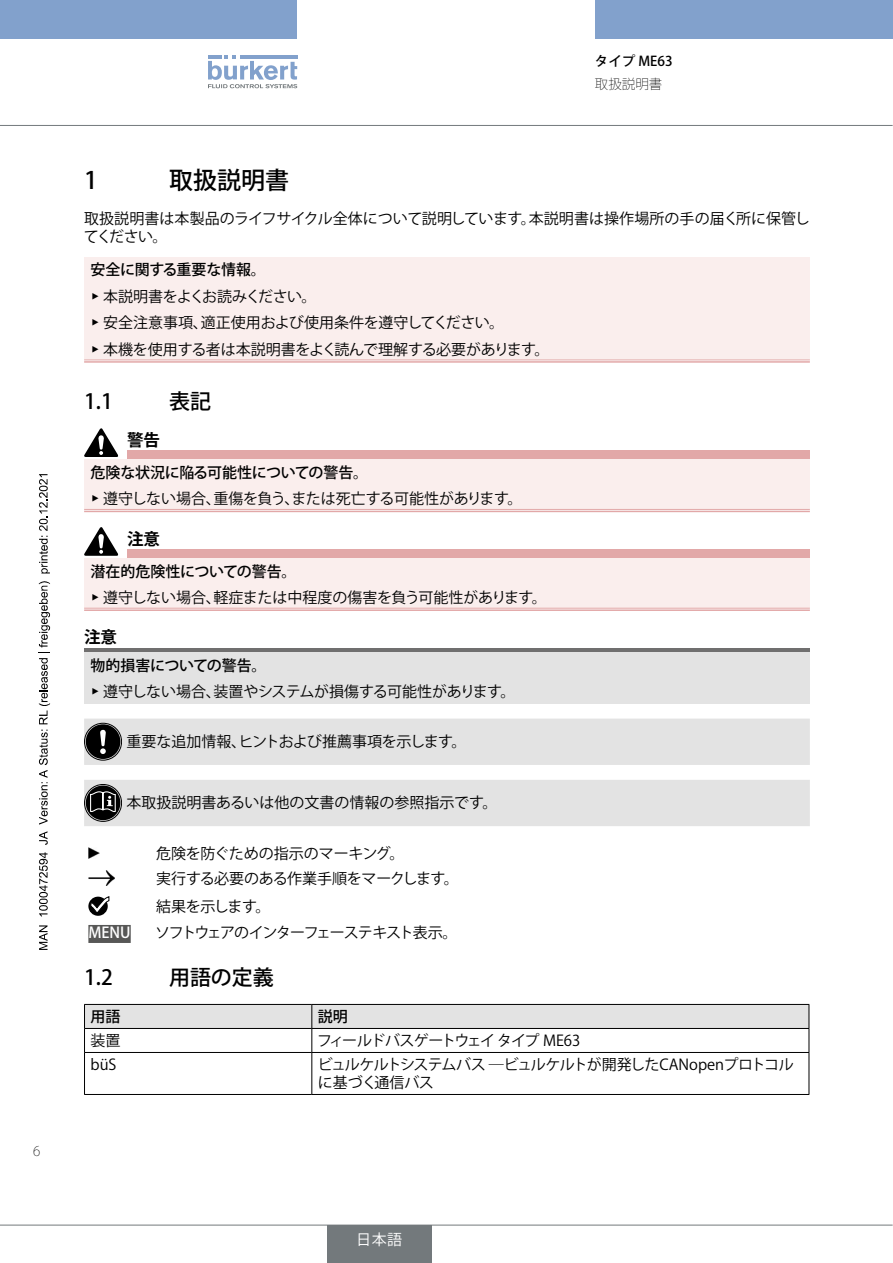
<style>
.page{position:relative;width:893px;height:1263px;background:#fff}
.page>*{position:absolute;margin:0;border:0;box-sizing:border-box;transform-origin:0 0}
.t1{font:500 24px "Koz Go Pro";color:#000}
.t2{font:500 21px "Koz Go Pro";color:#000}
.t3{font:700 16.5px "Koz Go Pro";color:#000}
.t4{font:15px/26.5px "Koz Go Pro";letter-spacing:-.02em;color:#000}
.t5{font:15px/26.5px "Koz Go Pro";color:#000}
.t6{font:15px/18px "Koz Go Pro";letter-spacing:.005em;color:#000}
.t7{font:15px/18px "Koz Go Pro";letter-spacing:-.04em;color:#000}
.t8{font:15px "Koz Go Pro";letter-spacing:-.085em;color:#000}
.t9{font:15px "Koz Go Pro";letter-spacing:-.065em;color:#000}
.t10{font:500 15px "Koz Go Pro";color:#fff}
.t11{font:500 15px "Koz Go Pro";color:#000}
.t12{font:15px "Koz Go Pro";color:#fff}
.t13{font:500 13.5px "Koz Go Pro";color:#000}
.t14{font:200 13.5px "Koz Go Pro";color:#000}
.s1{font-weight:500}
.s2{font-family:"Arial Unicode MS"}
</style>
<div class="page">
<div style="left:0;top:0;width:297px;height:38px;background:#82a1cc"></div>
<div style="left:595px;top:0;width:298px;height:38px;background:#82a1cc"></div>
<svg style="left:208px;top:55px;width:89px;height:33px"></svg>
<hr style="left:0;top:125px;width:893px;height:1px;background:#73797c">
<div style="left:84px;top:257px;width:726px;height:104px;background:#faeeed"></div>
<hr style="left:84px;top:360px;width:726px;height:1px;background:#e2a8a8">
<hr style="left:84px;top:361px;width:726px;height:2px;background:#e2a8a8">
<div style="left:127px;top:450px;width:683px;height:9px;background:#e2a8a8"></div>
<div style="left:84px;top:459px;width:726px;height:52px;background:#faeeed"></div>
<hr style="left:84px;top:509px;width:43px;height:3px;background:#fff">
<hr style="left:127px;top:509px;width:683px;height:3px;background:#fff">
<hr style="left:84px;top:509px;width:43px;height:1px;background:#e2a8a8">
<hr style="left:84px;top:511px;width:43px;height:1px;background:#e2a8a8">
<hr style="left:127px;top:509px;width:683px;height:1px;background:#e2a8a8">
<hr style="left:127px;top:511px;width:683px;height:1px;background:#e2a8a8">
<svg style="left:84px;top:428px;width:34px;height:29px"></svg>
<div style="left:127px;top:549px;width:683px;height:9px;background:#e2a8a8"></div>
<div style="left:84px;top:558px;width:726px;height:51px;background:#faeeed"></div>
<hr style="left:84px;top:608px;width:43px;height:1px;background:#e2a8a8">
<hr style="left:84px;top:609px;width:43px;height:2px;background:#e2a8a8">
<hr style="left:127px;top:608px;width:683px;height:1px;background:#e2a8a8">
<hr style="left:127px;top:609px;width:683px;height:2px;background:#e2a8a8">
<svg style="left:84px;top:527px;width:34px;height:29px"></svg>
<hr style="left:84px;top:648px;width:726px;height:4px;background:#706f6f">
<div style="left:84px;top:652px;width:726px;height:52px;background:#e3e3e3"></div>
<div style="left:84px;top:719px;width:726px;height:46px;background:#e3e3e3"></div>
<div style="left:84px;top:780px;width:726px;height:46px;background:#e3e3e3"></div>
<svg style="left:88px;top:847px;width:11px;height:12px"></svg>
<img style="left:88px;top:871px;width:26px;height:14px">
<svg style="left:88px;top:897px;width:20px;height:19px"></svg>
<svg style="left:90px;top:896px;width:20px;height:18px"></svg>
<div style="left:88px;top:925px;width:43px;height:18px;background:#575756"></div>
<svg style="left:84px;top:1004px;width:726px;height:48px"></svg>
<hr style="left:84px;top:1052px;width:228px;height:1px;background:#000">
<hr style="left:84px;top:1053px;width:1px;height:41px;background:#000">
<hr style="left:312px;top:1052px;width:497px;height:1px;background:#000">
<hr style="left:311px;top:1053px;width:1px;height:41px;background:#000">
<hr style="left:809px;top:1053px;width:1px;height:41px;background:#000">
<hr style="left:84px;top:1094px;width:228px;height:1px;background:#000">
<hr style="left:312px;top:1094px;width:497px;height:1px;background:#000">
<div style="left:327px;top:1225px;width:104px;height:38px;background:#73797c"></div>
<hr style="left:0;top:1225px;width:893px;height:1px;background:#73797c">
<div style="left:462px;top:1225px;width:104px;height:38px;background:#fff"></div>
<svg style="left:39px;top:925px;width:9px;height:25px"></svg>
<svg style="left:39px;top:852px;width:9px;height:64px"></svg>
<svg style="left:39px;top:831px;width:9px;height:14px"></svg>
<svg style="left:39px;top:581px;width:11px;height:244px"></svg>
<svg style="left:39px;top:474px;width:11px;height:99px"></svg>
<p class="t14" style="left:33px;top:1142px;width:9px">6</p>
<p class="t13" style="left:595px;top:52px;width:79px">タイプ ME63</p>
<p class="t14" style="left:595px;top:76px;width:69px">取扱説明書</p>
<h1 class="t1" style="left:84px;top:165px;width:15px">1</h1>
<h1 class="t1" style="left:169px;top:165px;width:121px">取扱説明書</h1>
<p class="t6" style="left:84px;top:210px;width:728px">取扱説明書は本製品のライフサイクル全体について説明しています。本説明書は操作場所の手の届く所に保管してください。</p>
<p class="t4" style="left:91px;top:257px;width:461px"><span class="s1">安全に関する重要な情報。<br></span><span class="s2">▶</span> 本説明書をよくお読みください。<br><span class="s2">▶</span> 安全注意事項、適正使用および使用条件を遵守してください。<br><span class="s2">▶</span> 本機を使用する者は本説明書をよく読んで理解する必要があります。</p>
<h2 class="t2" style="left:84px;top:388px;width:30px">1.1</h2>
<h2 class="t2" style="left:169px;top:388px;width:43px">表記</h2>
<p class="t3" style="left:127px;top:429px;width:34px">警告</p>
<p class="t4" style="left:91px;top:459px;width:433px"><span class="s1">危険な状況に陥る可能性についての警告。<br></span><span class="s2">▶</span> 遵守しない場合、重傷を負う、または死亡する可能性があります。</p>
<p class="t3" style="left:127px;top:528px;width:34px">注意</p>
<p class="t5" style="left:91px;top:558px;width:458px"><span class="s1">潜在的危険性についての警告。<br></span><span class="s2">▶</span> 遵守しない場合、軽症または中程度の傷害を負う可能性があります。</p>
<p class="t3" style="left:84px;top:627px;width:34px">注意</p>
<p class="t4" style="left:91px;top:652px;width:427px"><span class="s1">物的損害についての警告。<br></span><span class="s2">▶</span> 遵守しない場合、装置やシステムが損傷する可能性があります。</p>
<p class="t4" style="left:126px;top:728px;width:342px">重要な追加情報、ヒントおよび推薦事項を示します。</p>
<p class="t5" style="left:126px;top:790px;width:372px">本取扱説明書あるいは他の文書の情報の参照指示です。</p>
<p class="t4" style="left:156px;top:841px;width:304px;line-height:25.7px">危険を防ぐための指示のマーキング。<br>実行する必要のある作業手順をマークします。</p>
<p class="t4" style="left:156px;top:893px;width:116px">結果を示します。</p>
<p class="t10" style="left:88px;top:923px;width:44px">MENU</p>
<p class="t8" style="left:155px;top:923px;width:304px">ソフトウェアのインターフェーステキスト表示。</p>
<h2 class="t2" style="left:84px;top:964px;width:30px">1.2</h2>
<h2 class="t2" style="left:169px;top:964px;width:106px">用語の定義</h2>
<p class="t11" style="left:91px;top:1007px;width:31px">用語</p>
<p class="t11" style="left:318px;top:1007px;width:31px">説明</p>
<p class="t4" style="left:91px;top:1028px;width:31px">装置</p>
<p class="t9" style="left:317px;top:1031px;width:265px">フィールドバスゲートウェイタイプ ME63</p>
<p class="t4" style="left:91px;top:1052px;width:27px">büS</p>
<p class="t7" style="left:318px;top:1056px;width:478px">ビュルケルトシステムバス ―ビュルケルトが開発したCANopenプロトコルに基づく通信バス</p>
<p class="t12" style="left:356px;top:1230px;width:47px">日本語</p>
</div>
